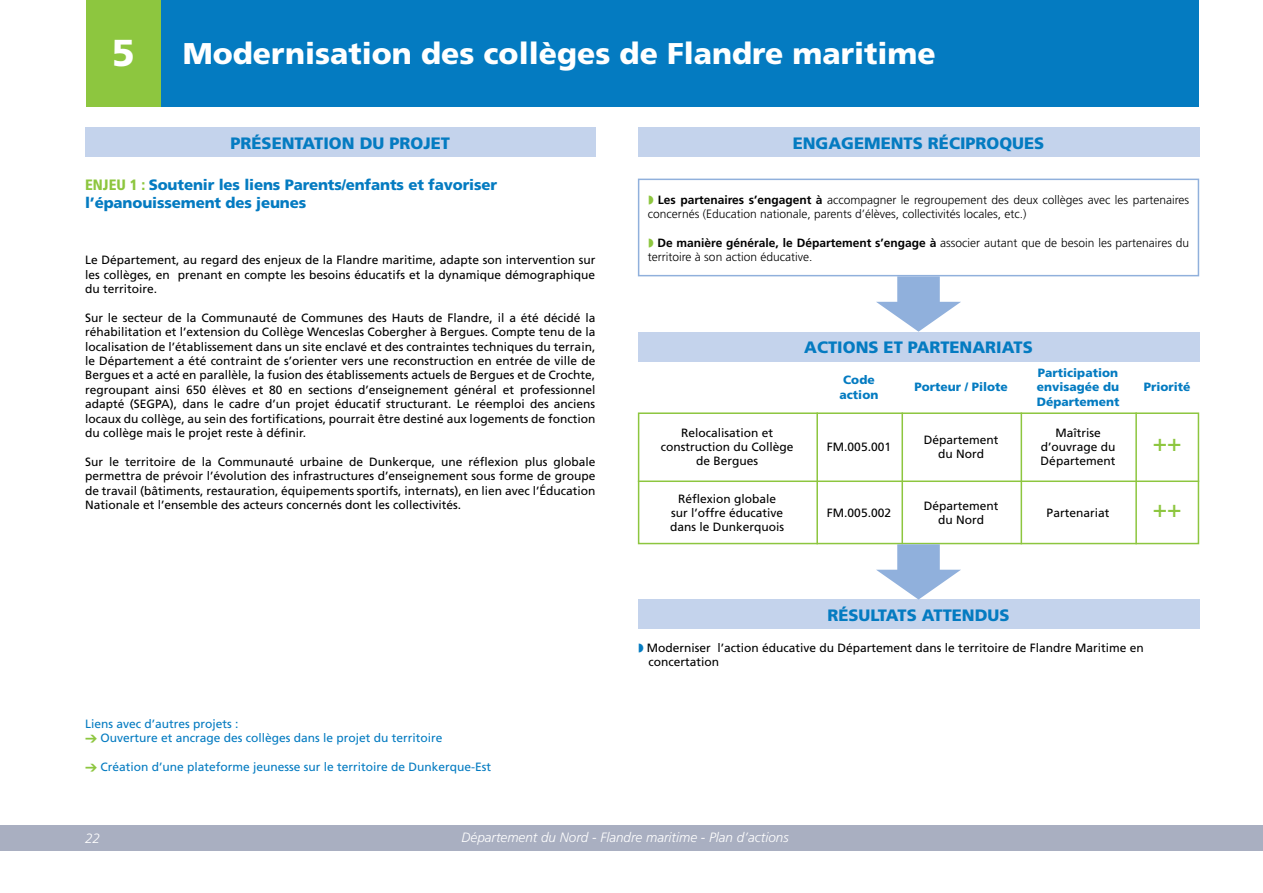
<style>
.page{position:relative;width:1263px;height:893px;background:#fff}
.page>*{position:absolute;margin:0;border:0;box-sizing:border-box;transform-origin:0 0}
.t1{font:900 37.5px "Frutiger LT Std";color:#fff}
.t2{font:900 30px "Frutiger LT Std";color:#fff}
.t3{font:24px "Frutiger LT Std";color:#8dc63f}
.t4{font:900 16.5px "Frutiger LT Std";color:#047bc1}
.t5{font:900 15px "Frutiger LT Std";letter-spacing:-.01em;color:#047bc1}
.t6{font:italic 300 13.5px "Frutiger";color:#fff}
.t7{font:italic 300 13.5px "Frutiger LT Std";color:#fff}
.t8{font:12px/14.4px "Frutiger LT Std";color:#000;text-align:justify}
.t9{font:300 12px/14.4px "Frutiger LT Std";color:#000}
.t10{font:12px "Frutiger LT Std";color:#047bc1}
.t11{font:900 12px "Frutiger LT Std";color:#047bc1}
.s1{font-stretch:condensed;color:#8dc63f}
.s2{font-weight:700}
</style>
<div class="page">
<div style="left:0;top:825px;width:1263px;height:25px;background:#a9afc1"></div>
<div style="left:86px;top:0;width:76px;height:106px;background:#8dc63f"></div>
<div style="left:162px;top:0;width:1037px;height:106px;background:#047bc1"></div>
<div style="left:638px;top:179px;width:561px;height:97px;border:2px solid #90b0dc"></div>
<div style="left:85px;top:128px;width:510px;height:29px;background:#c4d3ec"></div>
<div style="left:638px;top:128px;width:561px;height:29px;background:#c4d3ec"></div>
<div style="left:638px;top:412px;width:561px;height:132px;border:2px solid #8dc63f"></div>
<hr style="left:816px;top:412px;width:2px;height:132px;background:#8dc63f">
<hr style="left:901px;top:412px;width:2px;height:132px;background:#8dc63f">
<hr style="left:1020px;top:412px;width:2px;height:132px;background:#8dc63f">
<hr style="left:1135px;top:412px;width:2px;height:132px;background:#8dc63f">
<hr style="left:638px;top:480px;width:561px;height:2px;background:#8dc63f">
<svg style="left:876px;top:276px;width:85px;height:56px"></svg>
<div style="left:638px;top:600px;width:561px;height:29px;background:#c4d3ec"></div>
<svg style="left:876px;top:544px;width:85px;height:56px"></svg>
<div style="left:638px;top:332px;width:561px;height:29px;background:#c4d3ec"></div>
<p class="t1" style="left:112px;top:31px;width:24px">5</p>
<p class="t2" style="left:183px;top:36px;width:754px">Modernisation des collèges de Flandre maritime</p>
<p class="t4" style="left:230px;top:133px;width:221px">PRÉSENTATION DU PROJET</p>
<p class="t4" style="left:793px;top:133px;width:253px">ENGAGEMENTS RÉCIPROQUES</p>
<p class="t5" style="left:85px;top:176px;width:414px"><span class="s1">ENJEU 1 :</span> Soutenir les liens Parents/enfants et favoriser</p>
<p class="t5" style="left:85px;top:194px;width:223px">l’épanouissement des jeunes</p>
<p class="t8" style="left:85px;top:253px;width:512px">Le Département, au regard des enjeux de la Flandre maritime, adapte son intervention sur les collèges, en prenant en compte les besoins éducatifs et la dynamique démographique du territoire.</p>
<p class="t8" style="left:85px;top:310px;width:512px">Sur le secteur de la Communauté de Communes des Hauts de Flandre, il a été décidé la réhabilitation et l’extension du Collège Wenceslas Cobergher à Bergues. Compte tenu de la localisation de l’établissement dans un site enclavé et des contraintes techniques du terrain, le Département a été contraint de s’orienter vers une reconstruction en entrée de ville de Bergues et a acté en parallèle, la fusion des établissements actuels de Bergues et de Crochte, regroupant ainsi 650 élèves et 80 en sections d’enseignement général et professionnel adapté (SEGPA), dans le cadre d’un projet éducatif structurant. Le réemploi des anciens locaux du collège, au sein des fortifications, pourrait être destiné aux logements de fonction du collège mais le projet reste à définir.</p>
<p class="t8" style="left:85px;top:454px;width:512px">Sur le territoire de la Communauté urbaine de Dunkerque, une réflexion plus globale permettra de prévoir l’évolution des infrastructures d’enseignement sous forme de groupe de travail (bâtiments, restauration, équipements sportifs, internats), en lien avec l’Éducation Nationale et l’ensemble des acteurs concernés dont les collectivités.</p>
<p class="t10" style="left:85px;top:716px;width:155px">Liens avec d’autres projets :</p>
<p class="t10" style="left:100px;top:731px;width:344px">Ouverture et ancrage des collèges dans le projet du territoire</p>
<p class="t10" style="left:100px;top:760px;width:392px">Création d’une plateforme jeunesse sur le territoire de Dunkerque-Est</p>
<p class="t9" style="left:648px;top:192px;width:543px;text-indent:10px"><span class="s2">Les partenaires s’engagent à</span> accompagner le regroupement des deux collèges avec les partenaires concernés (Education nationale, parents d’élèves, collectivités locales, etc.)</p>
<p class="t9" style="left:648px;top:236px;width:543px;text-indent:9px"><span class="s2">De manière générale, le Département s’engage à</span> associer autant que de besoin les partenaires du territoire à son action éducative.</p>
<p class="t8" style="left:681px;top:425px;width:94px">Relocalisation et</p>
<p class="t8" style="left:661px;top:440px;width:134px">construction du Collège</p>
<p class="t8" style="left:696px;top:454px;width:64px">de Bergues</p>
<p class="t8" style="left:678px;top:491px;width:100px">Réflexion globale</p>
<p class="t8" style="left:671px;top:506px;width:113px">sur l’offre éducative</p>
<p class="t8" style="left:670px;top:520px;width:116px">dans le Dunkerquois</p>
<p class="t4" style="left:804px;top:337px;width:230px">ACTIONS ET PARTENARIATS</p>
<p class="t11" style="left:843px;top:373px;width:33px">Code</p>
<p class="t11" style="left:840px;top:387px;width:40px">action</p>
<p class="t8" style="left:827px;top:440px;width:66px">FM.005.001</p>
<p class="t8" style="left:827px;top:506px;width:66px">FM.005.002</p>
<p class="t11" style="left:914px;top:380px;width:95px">Porteur / Pilote</p>
<p class="t8" style="left:924px;top:432px;width:76px">Département</p>
<p class="t8" style="left:938px;top:447px;width:47px">du Nord</p>
<p class="t8" style="left:924px;top:498px;width:76px">Département</p>
<p class="t8" style="left:938px;top:513px;width:47px">du Nord</p>
<p class="t11" style="left:1038px;top:366px;width:82px">Participation</p>
<p class="t11" style="left:1037px;top:380px;width:84px">envisagée du</p>
<p class="t11" style="left:1037px;top:394px;width:84px">Département</p>
<p class="t8" style="left:1055px;top:425px;width:47px">Maîtrise</p>
<p class="t8" style="left:1041px;top:440px;width:76px">d’ouvrage du</p>
<p class="t8" style="left:1041px;top:454px;width:76px">Département</p>
<p class="t8" style="left:1047px;top:506px;width:64px">Partenariat</p>
<p class="t11" style="left:1144px;top:380px;width:48px">Priorité</p>
<p class="t3" style="left:1153px;top:429px;width:30px">++</p>
<p class="t3" style="left:1153px;top:494px;width:30px">++</p>
<p class="t4" style="left:827px;top:605px;width:184px">RÉSULTATS ATTENDUS</p>
<p class="t8" style="left:647px;top:640px;width:498px">Moderniser l’action éducative du Département dans le territoire de Flandre Maritime en</p>
<p class="t8" style="left:648px;top:655px;width:72px">concertation</p>
<p class="t7" style="left:85px;top:830px;width:17px">22</p>
<p class="t6" style="left:462px;top:829px;width:329px">Département du Nord - Flandre maritime - Plan d’actions</p>
</div>
